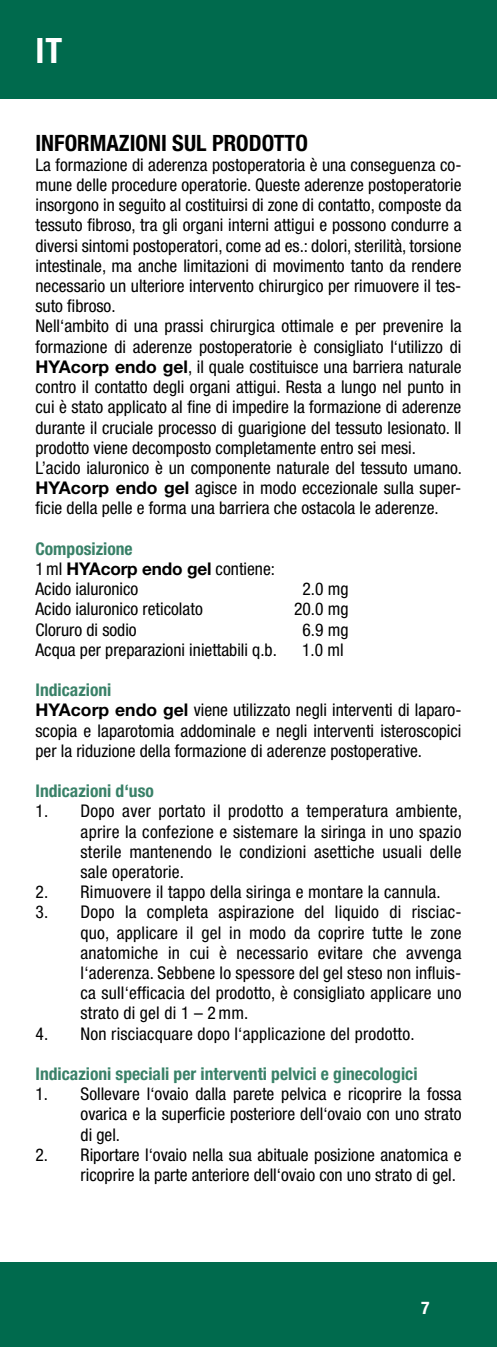
<style>
.page{position:relative;width:497px;height:1347px;background:#fff}
.page>*{position:absolute;margin:0;border:0;box-sizing:border-box;transform-origin:0 0}
.t1{font:700 condensed 35px "Helvetica Neue";color:#fff}
.t2{font:700 condensed 22.5px "Helvetica Neue";color:#000}
.t3{font:condensed 17.5px/20.2px "Helvetica Neue";color:#000}
.t4{font:700 condensed 17.5px "Helvetica Neue";color:#398168}
.t5{font:700 condensed 17.5px "Helvetica Neue";color:#fff}
.s1{font-weight:700;font-stretch:normal}
.s2{font-weight:700;color:#398168}
</style>
<div class="page">
<div style="left:0;top:0;width:496px;height:99px;background:#006a4d"></div>
<div style="left:0;top:1261px;width:496px;height:85px;background:#006a4d"></div>
<h1 class="t1" style="left:35px;top:29px;width:28px">IT</h1>
<p class="t2" style="left:35px;top:129px;width:273px">INFORMAZIONI SUL PRODOTTO</p>
<p class="t3" style="left:35px;top:154px;width:427px">La formazione di aderenza postoperatoria è una conseguenza co&shy;mune delle procedure operatorie. Queste aderenze postoperatorie insorgono in seguito al costituirsi di zone di contatto, composte da tessuto fibroso, tra gli organi interni attigui e possono condurre a diversi sintomi postoperatori, come ad es.: dolori, sterilità, torsione intestinale, ma anche limitazioni di movimento tanto da rendere necessario un ulteriore intervento chirurgico per rimuovere il tes&shy;suto fibroso.<br>Nell‘ambito di una prassi chirurgica ottimale e per prevenire la formazione di aderenze postoperatorie è consigliato l‘utilizzo di <span class="s1">HYAcorp endo gel</span>, il quale costituisce una barriera naturale contro il contatto degli organi attigui. Resta a lungo nel punto in cui è stato applicato al fine di impedire la formazione di aderenze durante il cruciale processo di guarigione del tessuto lesionato. Il prodotto viene decomposto completamente entro sei mesi.<br>L’acido ialuronico è un componente naturale del tessuto umano.<br><span class="s1">HYAcorp endo gel</span> agisce in modo eccezionale sulla super&shy;ficie della pelle e forma una barriera che ostacola le aderenze.</p>
<p class="t3" style="left:35px;top:538px;width:241px"><span class="s2">Composizione<br></span>1ml <span class="s1">HYAcorp endo gel</span> contiene:<br>Acido ialuronico</p>
<p class="t3" style="left:302px;top:579px;width:47px">2.0 mg</p>
<p class="t3" style="left:35px;top:599px;width:168px">Acido ialuronico reticolato</p>
<p class="t3" style="left:294px;top:599px;width:56px">20.0 mg</p>
<p class="t3" style="left:35px;top:619px;width:103px">Cloruro di sodio</p>
<p class="t3" style="left:302px;top:619px;width:47px">6.9 mg</p>
<p class="t3" style="left:35px;top:639px;width:242px">Acqua per preparazioni iniettabili q.b.</p>
<p class="t3" style="left:302px;top:639px;width:43px">1.0 ml</p>
<p class="t3" style="left:35px;top:679px;width:427px"><span class="s2">Indicazioni<br></span><span class="s1">HYAcorp endo gel</span> viene utilizzato negli interventi di laparo&shy;scopia e laparotomia addominale e negli interventi isteroscopici per la riduzione della formazione di aderenze postoperative.</p>
<p class="t4" style="left:35px;top:780px;width:120px">Indicazioni d‘uso</p>
<p class="t3" style="left:80px;top:801px;width:382px;text-align:justify;text-indent:-45px">1. Dopo aver portato il prodotto a temperatura ambiente, aprire la confezione e sistemare la siringa in uno spazio sterile mantenendo le condizioni asettiche usuali delle sale operatorie.</p>
<p class="t3" style="left:35px;top:881px;width:406px">2. Rimuovere il tappo della siringa e montare la cannula.</p>
<p class="t3" style="left:80px;top:902px;width:382px;text-align:justify;text-indent:-45px">3. Dopo la completa aspirazione del liquido di risciac&shy;quo, applicare il gel in modo da coprire tutte le zone anatomiche in cui è necessario evitare che avvenga l‘aderenza. Sebbene lo spessore del gel steso non influis&shy;ca sull‘efficacia del prodotto, è consigliato applicare uno strato di gel di 1 – 2 mm.</p>
<p class="t3" style="left:35px;top:1023px;width:380px">4. Non risciacquare dopo l‘applicazione del prodotto.</p>
<p class="t4" style="left:35px;top:1063px;width:383px">Indicazioni speciali per interventi pelvici e ginecologici</p>
<p class="t3" style="left:80px;top:1083px;width:382px;text-align:justify;text-indent:-45px">1. Sollevare l‘ovaio dalla parete pelvica e ricoprire la fossa ovarica e la superficie posteriore dell‘ovaio con uno strato di gel.</p>
<p class="t3" style="left:80px;top:1144px;width:382px;text-indent:-45px">2. Riportare l‘ovaio nella sua abituale posizione anatomica e ricoprire la parte anteriore dell‘ovaio con uno strato di gel.</p>
<p class="t5" style="left:420px;top:1297px;width:10px">7</p>
</div>
